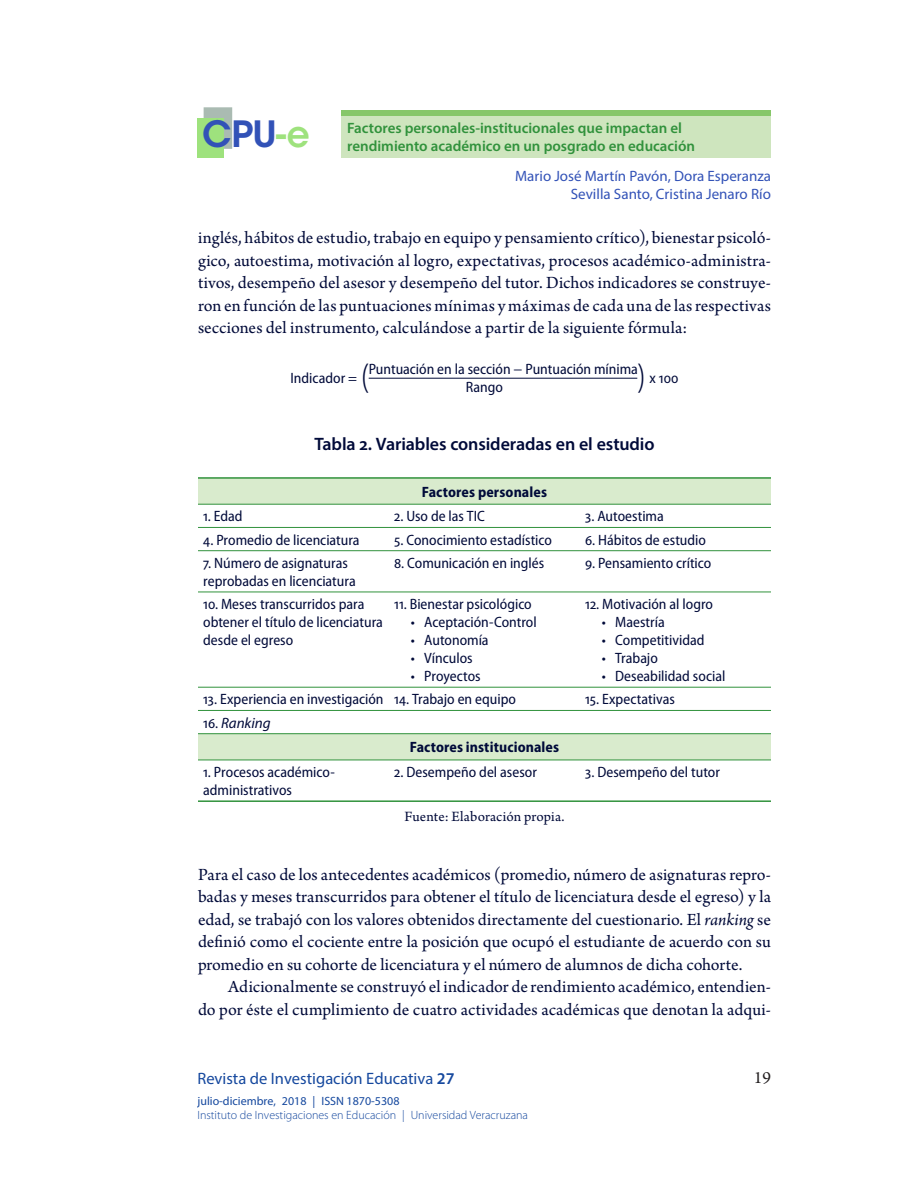
<style>
.page{position:relative;width:918px;height:1188px;background:#fff}
.page>*{position:absolute;margin:0;border:0;box-sizing:border-box;transform-origin:0 0}
.t1{font:600 36px "ITC Avant Garde Std";color:#3252b7}
.Tabla_texto{font:300 condensed 36px "Myriad Pro";color:#000a39}
.Parrafo_inicio{font:18px/22.5px "Arno Pro";color:#000a39;text-align:justify}
.Parrafo_normal{font:18px/22.5px "Arno Pro";color:#000a39;text-align:right}
.Titulo_tabla{font:600 18px "Myriad Pro";letter-spacing:-.005em;color:#000a39}
.t2{font:18px "Arno Pro";color:#231f20}
.t3{font:16.5px "Myriad Pro";color:#15489e}
.Tabla_texto-2{font:semi-condensed 15px/18px "Myriad Pro";color:#000a39}
.t4{font:600 15px/18px "Myriad Pro";color:#31923c}
.t5{font:15px/18px "Myriad Pro";color:#3252b7;text-align:right}
.Tabla_encabezado{font:700 semi-condensed 15px "Myriad Pro";letter-spacing:.005em;color:#000a39}
.pie_de_tabla{font:15px "Arno Pro";letter-spacing:.01em;color:#000a39}
.Tabla_texto-3{font:italic 15px "Myriad Pro";color:#000a39}
.t6{font:300 12px "Myriad Pro";color:#15489e}
.t7{font:12px "Myriad Pro";color:#15489e}
.s1{color:#9ee27d}
.s2{font-style:normal;font-stretch:semi-condensed}
.s3{font-style:italic}
.s4{font-weight:600}
</style>
<div class="page">
<div style="left:204px;top:107px;width:28px;height:42px;background:#aabbb2;border:2px solid #aabbb2"></div>
<div style="left:197px;top:118px;width:27px;height:40px;background:#9ee27d"></div>
<div style="left:341px;top:116px;width:430px;height:41px;background:#cee5be"></div>
<div style="left:341px;top:110px;width:430px;height:6px;background:#86c769"></div>
<hr style="left:369px;top:378px;width:268px;height:1px;background:#000a39">
<svg style="left:198px;top:479px;width:573px;height:281px"></svg>
<hr style="left:198px;top:527px;width:191px;height:1px;background:#31923c">
<hr style="left:389px;top:527px;width:191px;height:1px;background:#31923c">
<hr style="left:580px;top:527px;width:191px;height:1px;background:#31923c">
<hr style="left:198px;top:550px;width:191px;height:1px;background:#31923c">
<hr style="left:389px;top:550px;width:191px;height:1px;background:#31923c">
<hr style="left:580px;top:550px;width:191px;height:1px;background:#31923c">
<hr style="left:198px;top:592px;width:191px;height:1px;background:#31923c">
<hr style="left:389px;top:592px;width:191px;height:1px;background:#31923c">
<hr style="left:580px;top:592px;width:191px;height:1px;background:#31923c">
<hr style="left:198px;top:687px;width:191px;height:1px;background:#31923c">
<hr style="left:389px;top:687px;width:191px;height:1px;background:#31923c">
<hr style="left:580px;top:687px;width:191px;height:1px;background:#31923c">
<hr style="left:198px;top:710px;width:191px;height:1px;background:#31923c">
<hr style="left:389px;top:710px;width:191px;height:1px;background:#31923c">
<hr style="left:580px;top:710px;width:191px;height:1px;background:#31923c">
<hr style="left:198px;top:477px;width:191px;height:2px;background:#31923c">
<hr style="left:389px;top:477px;width:191px;height:2px;background:#31923c">
<hr style="left:580px;top:477px;width:191px;height:2px;background:#31923c">
<hr style="left:198px;top:504px;width:191px;height:1px;background:#31923c">
<hr style="left:389px;top:504px;width:191px;height:1px;background:#31923c">
<hr style="left:580px;top:504px;width:191px;height:1px;background:#31923c">
<hr style="left:198px;top:733px;width:191px;height:1px;background:#31923c">
<hr style="left:389px;top:733px;width:191px;height:1px;background:#31923c">
<hr style="left:580px;top:733px;width:191px;height:1px;background:#31923c">
<hr style="left:198px;top:760px;width:191px;height:1px;background:#31923c">
<hr style="left:389px;top:760px;width:191px;height:1px;background:#31923c">
<hr style="left:580px;top:760px;width:191px;height:1px;background:#31923c">
<hr style="left:198px;top:800px;width:191px;height:2px;background:#31923c">
<hr style="left:389px;top:800px;width:191px;height:2px;background:#31923c">
<hr style="left:580px;top:800px;width:191px;height:2px;background:#31923c">
<h1 class="t1" style="left:202px;top:111px;width:109px">CPU<span class="s1">-e</span></h1>
<p class="t4" style="left:347px;top:119px;width:349px">Factores personales-institucionales que impactan el rendimiento académico en un posgrado en educación</p>
<p class="t5" style="left:515px;top:167px;width:257px">Mario José Martín Pavón, Dora Esperanza<br>Sevilla Santo, Cristina Jenaro Río</p>
<p class="Parrafo_inicio" style="left:198px;top:227px;width:575px">inglés, hábitos de estudio, trabajo en equipo y pensamiento crítico), bienestar psicoló&shy;gico, autoestima, motivación al logro, expectativas, procesos académico-administra&shy;tivos, desempeño del asesor y desempeño del tutor. Dichos indicadores se construye&shy;ron en función de las puntuaciones mínimas y máximas de cada una de las respectivas secciones del instrumento, calculándose a partir de la siguiente fórmula:</p>
<p class="Tabla_texto-2" style="left:291px;top:369px;width:68px">Indicador =</p>
<p class="Tabla_texto" style="left:360px;top:359px;width:10px">(</p>
<p class="Tabla_texto-2" style="left:369px;top:360px;width:271px">Puntuación en la sección − Puntuación mínima</p>
<p class="Tabla_texto" style="left:637px;top:359px;width:10px">)</p>
<p class="Tabla_texto-2" style="left:650px;top:369px;width:30px">x 100</p>
<p class="Tabla_texto-2" style="left:466px;top:378px;width:39px">Rango</p>
<p class="Titulo_tabla" style="left:314px;top:433px;width:342px">Tabla 2. Variables consideradas en el estudio</p>
<p class="Tabla_encabezado" style="left:422px;top:483px;width:127px">Factores personales</p>
<p class="Tabla_texto-2" style="left:203px;top:508px;width:41px">1. Edad</p>
<p class="Tabla_texto-2" style="left:394px;top:508px;width:92px">2. Uso de las TIC</p>
<p class="Tabla_texto-2" style="left:585px;top:508px;width:80px">3. Autoestima</p>
<p class="Tabla_texto-2" style="left:203px;top:531px;width:158px">4. Promedio de licenciatura</p>
<p class="Tabla_texto-2" style="left:394px;top:531px;width:159px">5. Conocimiento estadístico</p>
<p class="Tabla_texto-2" style="left:585px;top:531px;width:122px">6. Hábitos de estudio</p>
<p class="Tabla_texto-2" style="left:203px;top:554px;width:154px">7. Número de asignaturas reprobadas en licenciatura</p>
<p class="Tabla_texto-2" style="left:394px;top:554px;width:152px">8. Comunicación en inglés</p>
<p class="Tabla_texto-2" style="left:585px;top:554px;width:128px">9. Pensamiento crítico</p>
<p class="Tabla_texto-2" style="left:203px;top:596px;width:181px">10. Meses transcurridos para obtener el título de licenciatura desde el egreso</p>
<p class="Tabla_texto-2" style="left:394px;top:596px;width:139px">11. Bienestar psicológico</p>
<p class="Tabla_texto-2" style="left:585px;top:596px;width:129px">12. Motivación al logro</p>
<p class="Tabla_texto-2" style="left:602px;top:614px;width:64px">• Maestría</p>
<p class="Tabla_texto-2" style="left:602px;top:632px;width:104px">• Competitividad</p>
<p class="Tabla_texto-2" style="left:602px;top:650px;width:58px">• Trabajo</p>
<p class="Tabla_texto-2" style="left:602px;top:668px;width:125px">• Deseabilidad social</p>
<p class="Tabla_texto-2" style="left:411px;top:614px;width:128px">• Aceptación-Control</p>
<p class="Tabla_texto-2" style="left:411px;top:632px;width:79px">• Autonomía</p>
<p class="Tabla_texto-2" style="left:411px;top:650px;width:63px">• Vínculos</p>
<p class="Tabla_texto-2" style="left:411px;top:668px;width:71px">• Proyectos</p>
<p class="Tabla_texto-2" style="left:203px;top:691px;width:182px">13. Experiencia en investigación</p>
<p class="Tabla_texto-2" style="left:394px;top:691px;width:123px">14. Trabajo en equipo</p>
<p class="Tabla_texto-2" style="left:585px;top:691px;width:91px">15. Expectativas</p>
<p class="Tabla_texto-3" style="left:203px;top:713px;width:69px"><span class="s2">16.</span> Ranking</p>
<p class="Tabla_encabezado" style="left:410px;top:739px;width:151px">Factores institucionales</p>
<p class="Tabla_texto-2" style="left:203px;top:764px;width:133px">1. Procesos académico&shy;administrativos</p>
<p class="Tabla_texto-2" style="left:394px;top:764px;width:144px">2. Desempeño del asesor</p>
<p class="Tabla_texto-2" style="left:585px;top:764px;width:136px">3. Desempeño del tutor</p>
<p class="pie_de_tabla" style="left:404px;top:808px;width:162px">Fuente: Elaboración propia.</p>
<p class="Parrafo_inicio" style="left:198px;top:864px;width:575px">Para el caso de los antecedentes académicos (promedio, número de asignaturas repro&shy;badas y meses transcurridos para obtener el título de licenciatura desde el egreso) y la edad, se trabajó con los valores obtenidos directamente del cuestionario. El <span class="s3">ranking</span> se definió como el cociente entre la posición que ocupó el estudiante de acuerdo con su promedio en su cohorte de licenciatura y el número de alumnos de dicha cohorte.</p>
<p class="Parrafo_normal" style="left:198px;top:977px;width:575px">Adicionalmente se construyó el indicador de rendimiento académico, entendien-<br>do por éste el cumplimiento de cuatro actividades académicas que denotan la adqui-</p>
<p class="t3" style="left:197px;top:1068px;width:259px">Revista de Investigación Educativa <span class="s4">27</span></p>
<p class="t2" style="left:754px;top:1068px;width:19px">19</p>
<p class="t7" style="left:198px;top:1094px;width:204px">julio-diciembre, 2018 | ISSN 1870-5308</p>
<p class="t6" style="left:198px;top:1108px;width:332px">Instituto de Investigaciones en Educación | Universidad Veracruzana</p>
</div>
